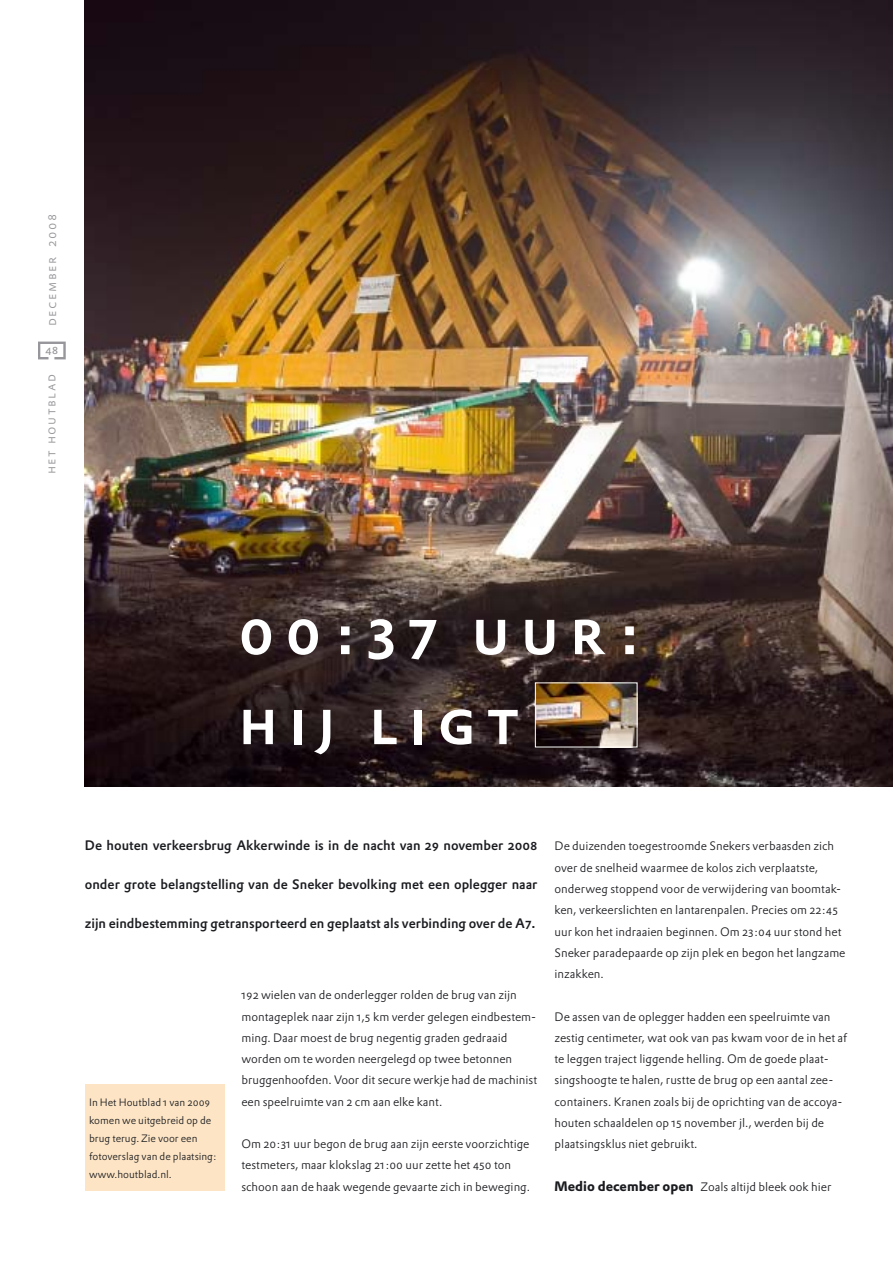
<style>
.page{position:relative;width:893px;height:1263px;background:#fff}
.page>*{position:absolute;margin:0;border:0;box-sizing:border-box;transform-origin:0 0}
.t1{font:500 64.5px/90px "DTL Prokyon TOT Caps";letter-spacing:.16em;color:#fff}
.t2{font:500 13.5px "DTL Prokyon TOT";color:#1b1c20}
.t3{font:300 13.05px "DTL Prokyon TOT Caps";letter-spacing:.115em;color:#97979b}
.t4{font:300 12px/21.3px "DTL Prokyon TOT";color:#1b1c20}
.t5{font:12px "DTL Prokyon TOT Caps";color:#97979b}
.t6{font:300 10.5px/18px "DTL Prokyon TOT";color:#1b1c20}
.s1{font-family:"DTL Prokyon TOT Caps"}
.s2{font-weight:700;font-size:13.5px}
</style>
<div class="page">
<svg style="left:38px;top:342px;width:28px;height:17px"></svg>
<img style="left:85px;top:0;width:807px;height:787px">
<div style="left:85px;top:1084px;width:139px;height:107px;background:#fce4c4"></div>
<img style="left:537px;top:685px;width:98px;height:60px">
<div style="left:535px;top:683px;width:102px;height:64px;border:1px solid #fff"></div>
<p class="t3" style="left:44px;top:326px;width:114px;rotate:-90deg">december 2008</p>
<p class="t5" style="left:45px;top:342px;width:15px">48</p>
<p class="t3" style="left:43px;top:474px;width:102px;rotate:-90deg">het houtblad</p>
<h1 class="t1" style="left:238px;top:587px;width:404px">00:37 uur: hij ligt</h1>
<p class="t2" style="left:85px;top:839px;width:454px">De houten verkeersbrug Akkerwinde is in de nacht van <span class="s1">29</span> november <span class="s1">2008</span></p>
<p class="t2" style="left:85px;top:878px;width:454px">onder grote belangstelling van de Sneker bevolking met een oplegger naar</p>
<p class="t2" style="left:85px;top:917px;width:452px">zijn eindbestemming getransporteerd en geplaatst als verbinding over de A<span class="s1">7.</span></p>
<p class="t6" style="left:89px;top:1094px;width:129px">In Het Houtblad <span class="s1">1</span> van <span class="s1">2009 </span>komen we uitgebreid op de brug terug. Zie voor een fotoverslag van de plaatsing: www.houtblad.nl.</p>
<p class="t4" style="left:241px;top:986px;width:297px"><span class="s1">192</span> wielen van de onderlegger rolden de brug van zijn montageplek naar zijn <span class="s1">1,5</span> km verder gelegen eindbestem&shy;ming. Daar moest de brug negentig graden gedraaid worden om te worden neergelegd op twee betonnen bruggenhoofden. Voor dit secure werkje had de machinist een speelruimte van <span class="s1">2</span> cm aan elke kant.</p>
<p class="t4" style="left:241px;top:1134px;width:290px">Om <span class="s1">20:31</span> uur begon de brug aan zijn eerste voorzichtige testmeters, maar klokslag <span class="s1">21:00</span> uur zette het <span class="s1">450</span> ton schoon aan de haak wegende gevaarte zich in beweging.</p>
<p class="t4" style="left:554px;top:837px;width:292px">De duizenden toegestroomde Snekers verbaasden zich over de snelheid waarmee de kolos zich verplaatste, onderweg stoppend voor de verwijdering van boomtak&shy;ken, verkeerslichten en lantarenpalen. Precies om <span class="s1">22:45 </span>uur kon het indraaien beginnen. Om <span class="s1">23:04</span> uur stond het Sneker paradepaarde op zijn plek en begon het langzame inzakken.</p>
<p class="t4" style="left:554px;top:1007px;width:294px">De assen van de oplegger hadden een speelruimte van zestig centimeter, wat ook van pas kwam voor de in het af te leggen traject liggende helling. Om de goede plaat&shy;singshoogte te halen, rustte de brug op een aantal zee&shy;containers. Kranen zoals bij de oprichting van de accoya&shy;houten schaaldelen op <span class="s1">15</span> november jl., werden bij de plaatsingsklus niet gebruikt.</p>
<p class="t4" style="left:554px;top:1177px;width:278px"><span class="s2">Medio december open</span> Zoals altijd bleek ook hier</p>
</div>
